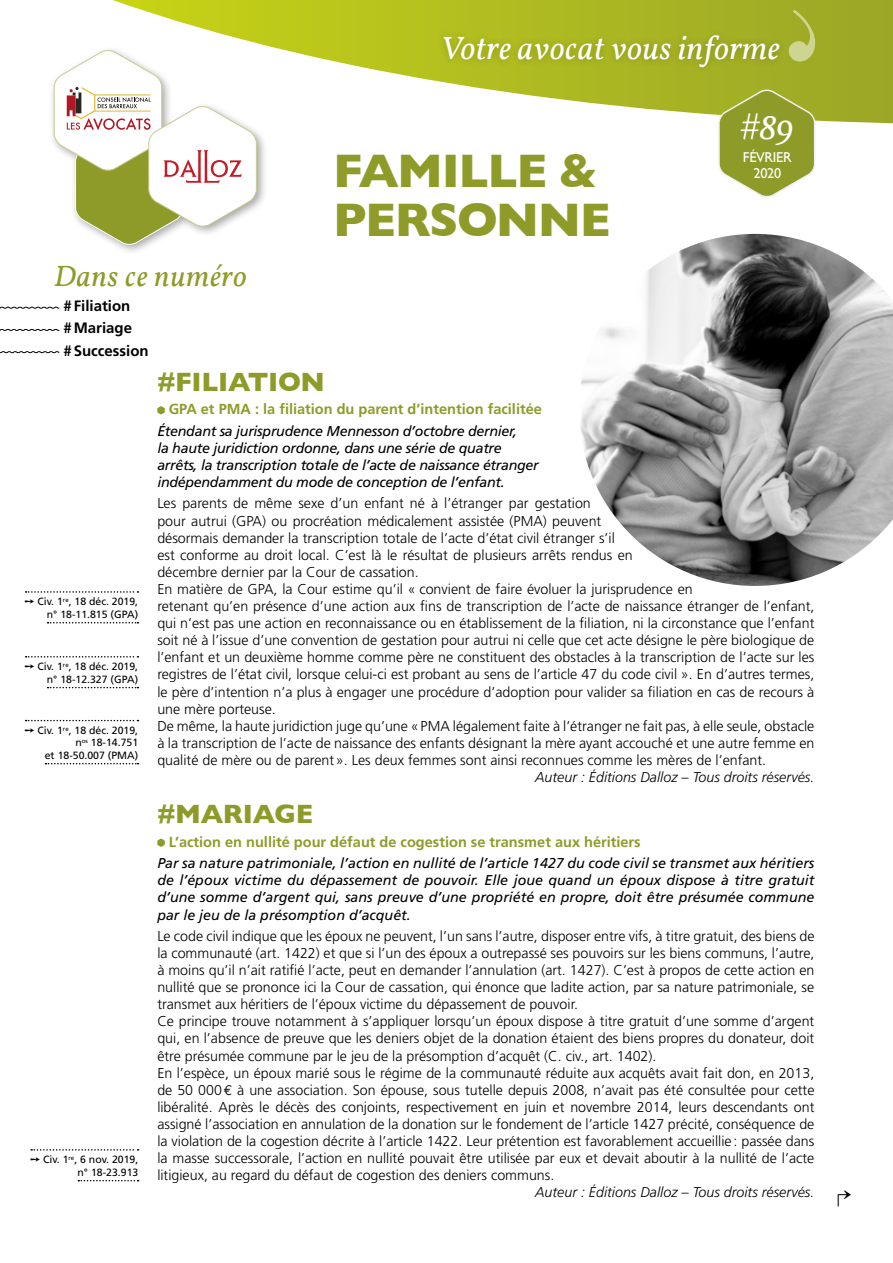
<style>
.page{position:relative;width:893px;height:1263px;background:#fff}
.page>*{position:absolute;margin:0;border:0;box-sizing:border-box;transform-origin:0 0}
.t1{font:700 48px/49.5px "Gill Sans";letter-spacing:-.03em;color:#8f9b29}
.t2{font:italic 36px "Vollkorn";color:#fff}
.t3{font:italic 33px "Vollkorn";letter-spacing:.01em;color:#fff}
.t4{font:italic 30px "Vollkorn";letter-spacing:.02em;color:#8f9b29}
.t5{font:28.8px "MS Mincho";color:#000}
.t6{font:700 27px "Gill Sans";letter-spacing:-.01em;color:#8f9b29}
.t7{font:700 15px/22.2px "Frutiger";color:#000}
.t8{font:700 14.55px "Frutiger";color:#8f9b29}
.t9{font:300 14.25px/17.1px "Frutiger";color:#000}
.t10{font:italic 14.25px/17.1px "Frutiger";letter-spacing:-.02em;color:#000}
.t11{font:italic 300 14.25px "Frutiger";color:#000}
.t12{font:14.25px/16.2px "Gill Sans";letter-spacing:-.02em;color:#fff;text-align:center}
.t13{font:10.5px/12.3px "Frutiger";color:#000;text-align:right}
.s1{font-family:"Euro Mono";font-weight:400}
</style>
<div class="page">
<svg style="left:113px;top:0;width:780px;height:124px"></svg>
<div style="left:436px;top:29px;width:351px;height:46px;background:#000;opacity:.2"></div>
<div style="left:49px;top:46px;width:219px;height:210px;background:#000;opacity:.35"></div>
<svg style="left:54px;top:50px;width:203px;height:195px"></svg>
<svg style="left:0;top:329px;width:59px;height:2px"></svg>
<svg style="left:0;top:351px;width:59px;height:2px"></svg>
<svg style="left:0;top:306px;width:59px;height:3px"></svg>
<svg style="left:717px;top:88px;width:99px;height:109px;background:#a3ad4b"></svg>
<svg style="left:157px;top:406px;width:8px;height:8px"></svg>
<svg style="left:157px;top:838px;width:8px;height:9px"></svg>
<img style="left:580px;top:234px;width:313px;height:352px">
<svg style="left:26px;top:720px;width:112px;height:1px"></svg>
<svg style="left:46px;top:763px;width:92px;height:1px"></svg>
<svg style="left:26px;top:656px;width:112px;height:1px"></svg>
<svg style="left:48px;top:687px;width:90px;height:1px"></svg>
<svg style="left:26px;top:591px;width:112px;height:2px"></svg>
<svg style="left:48px;top:622px;width:90px;height:1px"></svg>
<svg style="left:31px;top:1149px;width:108px;height:1px"></svg>
<svg style="left:78px;top:1180px;width:61px;height:1px"></svg>
<svg style="left:789px;top:10px;width:26px;height:52px"></svg>
<h3 class="t3" style="left:440px;top:28px;width:341px">Votre avocat vous informe</h3>
<h3 class="t4" style="left:54px;top:258px;width:194px">Dans ce numéro</h3>
<p class="t7" style="left:64px;top:295px;width:87px">#Filiation #Mariage #Succession</p>
<h1 class="t1" style="left:333px;top:145px;width:279px">FAMILLE &amp;<br>PERSONNE</h1>
<h2 class="t2" style="left:739px;top:105px;width:55px">#89</h2>
<p class="t12" style="left:743px;top:149px;width:50px">FÉVRIER<br>2020</p>
<p class="t13" style="left:25px;top:596px;width:115px">➙ Civ. 1<sup>re</sup>, 18 déc. 2019, n° 18-11.815 (GPA)</p>
<p class="t13" style="left:25px;top:660px;width:115px">➙ Civ. 1<sup>re</sup>, 18 déc. 2019, n° 18-12.327 (GPA)</p>
<p class="t13" style="left:25px;top:724px;width:115px">➙ Civ. 1<sup>re</sup>, 18 déc. 2019, n<sup>os</sup> 18-14.751<br>et 18-50.007 (PMA)</p>
<p class="t13" style="left:30px;top:1153px;width:109px">➙ Civ. 1<sup>re</sup>, 6 nov. 2019, n° 18-23.913</p>
<h3 class="t6" style="left:157px;top:360px;width:169px">#FILIATION</h3>
<p class="t8" style="left:169px;top:401px;width:375px">GPA et PMA : la filiation du parent d’intention facilitée</p>
<p class="t10" style="left:157px;top:422px;width:383px">Étendant sa jurisprudence Mennesson d’octobre dernier,<br>la haute juridiction ordonne, dans une série de quatre arrêts, la transcription totale de l’acte de naissance étranger indépendamment du mode de conception de l’enfant.</p>
<p class="t9" style="left:157px;top:495px;width:659px">Les parents de même sexe d’un enfant né à l’étranger par gestation<br>pour autrui (GPA) ou procréation médicalement assistée (PMA) peuvent<br>désormais demander la transcription totale de l’acte d’état civil étranger s’il<br>est conforme au droit local. C’est là le résultat de plusieurs arrêts rendus en<br>décembre dernier par la Cour de cassation.<br>En matière de GPA, la Cour estime qu’il « convient de faire évoluer la jurisprudence en<br>retenant qu’en présence d’une action aux fins de transcription de l’acte de naissance étranger de l’enfant, qui n’est pas une action en reconnaissance ou en établissement de la filiation, ni la circonstance que l’enfant soit né à l’issue d’une convention de gestation pour autrui ni celle que cet acte désigne le père biologique de l’enfant et un deuxième homme comme père ne constituent des obstacles à la transcription de l’acte sur les registres de l’état civil, lorsque celui-ci est probant au sens de l’article 47 du code civil ». En d’autres termes, le père d’intention n’a plus à engager une procédure d’adoption pour valider sa filiation en cas de recours à une mère porteuse.<br>De même, la haute juridiction juge qu’une «PMA légalement faite à l’étranger ne fait pas, à elle seule, obstacle à la transcription de l’acte de naissance des enfants désignant la mère ayant accouché et une autre femme en qualité de mère ou de parent». Les deux femmes sont ainsi reconnues comme les mères de l’enfant.</p>
<p class="t11" style="left:535px;top:769px;width:281px">Auteur : Éditions Dalloz – Tous droits réservés.</p>
<h3 class="t6" style="left:157px;top:792px;width:157px">#MARIAGE</h3>
<p class="t8" style="left:169px;top:833px;width:473px">L’action en nullité pour défaut de cogestion se transmet aux héritiers</p>
<p class="t10" style="left:157px;top:855px;width:659px;text-align:justify">Par sa nature patrimoniale, l’action en nullité de l’article 1427 du code civil se transmet aux héritiers de l’époux victime du dépassement de pouvoir. Elle joue quand un époux dispose à titre gratuit d’une somme d’argent qui, sans preuve d’une propriété en propre, doit être présumée commune par le jeu de la présomption d’acquêt.</p>
<p class="t9" style="left:157px;top:927px;width:659px">Le code civil indique que les époux ne peuvent, l’un sans l’autre, disposer entre vifs, à titre gratuit, des biens de la communauté (art. 1422) et que si l’un des époux a outrepassé ses pouvoirs sur les biens communs, l’autre, à moins qu’il n’ait ratifié l’acte, peut en demander l’annulation (art. 1427). C’est à propos de cette action en nullité que se prononce ici la Cour de cassation, qui énonce que ladite action, par sa nature patrimoniale, se transmet aux héritiers de l’époux victime du dépassement de pouvoir.<br>Ce principe trouve notamment à s’appliquer lorsqu’un époux dispose à titre gratuit d’une somme d’argent qui, en l’absence de preuve que les deniers objet de la donation étaient des biens propres du donateur, doit être présumée commune par le jeu de la présomption d’acquêt (C. civ., art. 1402).<br>En l’espèce, un époux marié sous le régime de la communauté réduite aux acquêts avait fait don, en 2013, de 50 000<span class="s1">€</span> à une association. Son épouse, sous tutelle depuis 2008, n’avait pas été consultée pour cette libéralité. Après le décès des conjoints, respectivement en juin et novembre 2014, leurs descendants ont assigné l’association en annulation de la donation sur le fondement de l’article 1427 précité, conséquence de la violation de la cogestion décrite à l’article 1422. Leur prétention est favorablement accueillie : passée dans la masse successorale, l’action en nullité pouvait être utilisée par eux et devait aboutir à la nullité de l’acte litigieux, au regard du défaut de cogestion des deniers communs.</p>
<p class="t11" style="left:535px;top:1184px;width:281px">Auteur : Éditions Dalloz – Tous droits réservés.</p>
<h3 class="t5" style="left:851px;top:1214px;width:16px;rotate:-180deg">↵</h3>
</div>
